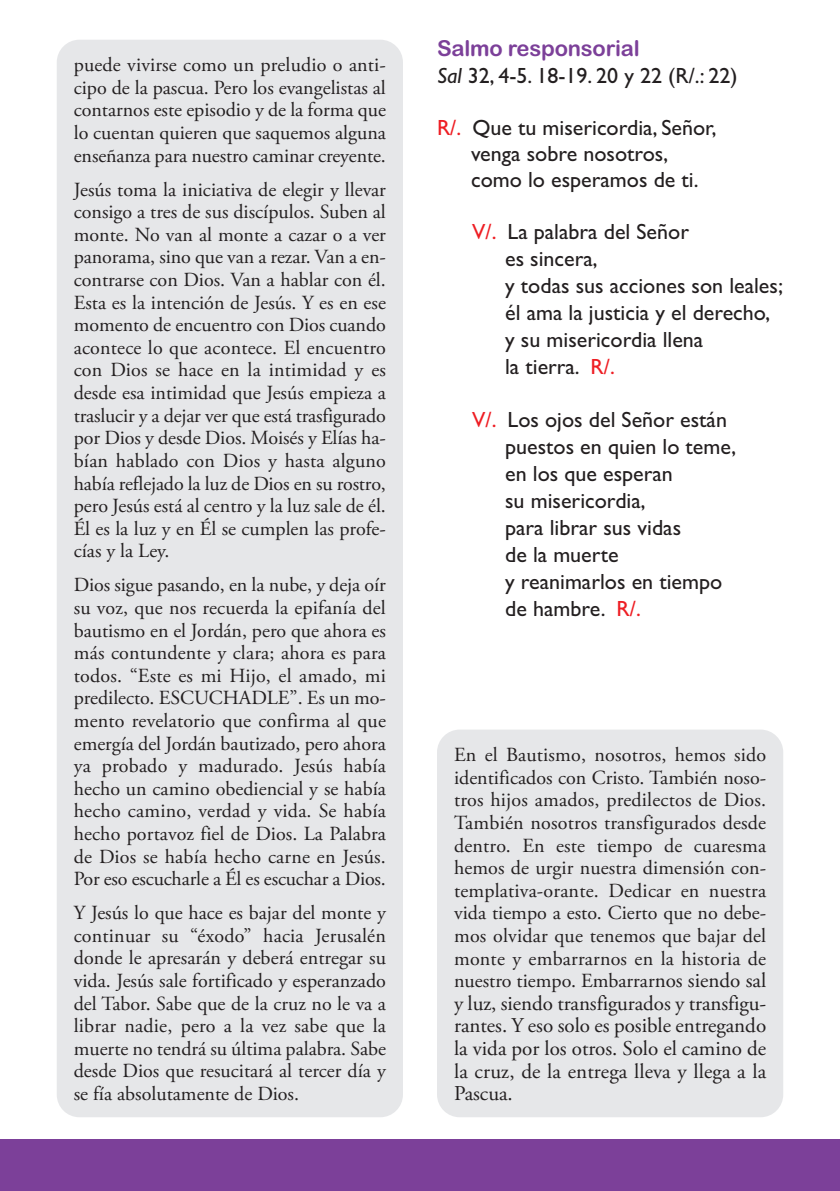
<style>
.page{position:relative;width:840px;height:1191px;background:#fff}
.page>*{position:absolute;margin:0;border:0;box-sizing:border-box;transform-origin:0 0}
.t1{font:22px/27px "Gill Sans";color:#231f20}
.t2{font:22px "Arial Rounded MT Bold";letter-spacing:-.01em;color:#7c4099}
.t3{font:21px/22.6px "Adobe Garamond Pro";color:#231f20;text-align:justify}
.t4{font:20px/22.6px "Adobe Garamond Pro";color:#231f20;text-align:justify}
.s1{font-style:italic}
.s2{color:#ee1d23}
.s3{font-size:21px}
</style>
<div class="page">
<hr style="left:839px;top:1140px;width:1px;height:51px;background:#7c4099">
<div style="left:0;top:1140px;width:839px;height:51px;background:#7c4099"></div>
<div style="left:57px;top:40px;width:346px;height:1077px;background:#e6e7e9;border-radius:23px"></div>
<div style="left:437px;top:729px;width:345px;height:388px;background:#e6e7e9;border-radius:23px"></div>
<p class="t4" style="left:74px;top:55px;width:313px">puede vivirse como un preludio o anti&shy;cipo de la pascua. Pero los evangelistas al contarnos este episodio y de la forma que lo cuentan quieren que saquemos alguna enseñanza para nuestro caminar creyente.</p>
<p class="t4" style="left:74px;top:180px;width:313px">Jesús toma la iniciativa de elegir y llevar consigo a tres de sus discípulos. Suben al monte. No van al monte a cazar o a ver panorama, sino que van a rezar. Van a en&shy;contrarse con Dios. Van a hablar con él.<br>Esta es la intención de Jesús. Y es en ese momento de encuentro con Dios cuando acontece lo que acontece. El encuentro con Dios se hace en la intimidad y es desde esa intimidad que Jesús empieza a traslucir y a dejar ver que está trasfigurado por Dios y desde Dios. Moisés y Elías ha&shy;bían hablado con Dios y hasta alguno había reflejado la luz de Dios en su rostro, pero Jesús está al centro y la luz sale de él.<br>Él es la luz y en Él se cumplen las profe&shy;cías y la Ley.</p>
<p class="t4" style="left:74px;top:575px;width:313px">Dios sigue pasando, en la nube, y deja oír su voz, que nos recuerda la epifanía del bautismo en el Jordán, pero que ahora es más contundente y clara; ahora es para todos. “Este es mi Hijo, el amado, mi predilecto. ESCUCHADLE”. Es un mo&shy;mento revelatorio que confirma al que emergía del Jordán bautizado, pero ahora ya probado y madurado. Jesús había hecho un camino obediencial y se había hecho camino, verdad y vida. Se había hecho portavoz fiel de Dios. La Palabra de Dios se había hecho carne en Jesús.<br>Por eso escucharle a Él es escuchar a Dios.</p>
<p class="t4" style="left:74px;top:903px;width:313px">Y Jesús lo que hace es bajar del monte y continuar su “éxodo” hacia Jerusalén donde le apresarán y deberá entregar su vida. Jesús sale fortificado y esperanzado del Tabor. Sabe que de la cruz no le va a librar nadie, pero a la vez sabe que la muerte no tendrá su última palabra. Sabe desde Dios que resucitará al tercer día y se fía absolutamente de Dios.</p>
<p class="t2" style="left:437px;top:40px;width:204px">Salmo responsorial</p>
<p class="t1" style="left:437px;top:64px;width:302px"><span class="s1">Sal</span> 32, 4-5. 18-19. 20 y 22 (R/.: 22)</p>
<p class="t1" style="left:471px;top:117px;width:247px;line-height:26px;text-indent:-34px"><span class="s2">R/.</span> Que tu misericordia, Señor, venga sobre nosotros, como lo esperamos de ti.</p>
<p class="t1" style="left:505px;top:220px;width:279px;text-indent:-33px"><span class="s2">V/.</span> La palabra del Señor<br>es sincera,<br>y todas sus acciones son leales; él ama la justicia y el derecho, y su misericordia llena<br>la tierra. <span class="s2">R/.</span></p>
<p class="t1" style="left:505px;top:408px;width:232px;text-indent:-33px"><span class="s2">V/.</span> Los ojos del Señor están puestos en quien lo teme, en los que esperan<br>su misericordia,<br>para librar sus vidas<br>de la muerte<br>y reanimarlos en tiempo de hambre. <span class="s2">R/.</span></p>
<p class="t4" style="left:454px;top:745px;width:313px">En el Bautismo, nosotros, hemos sido identificados con Cristo. También noso&shy;tros hijos amados, predilectos de Dios.<br>También nosotros transfigurados desde dentro. En este tiempo de cuaresma hemos de urgir nuestra dimensión con&shy;templativa-orante. Dedicar en nuestra vida tiempo a esto. Cierto que no debe&shy;mos olvidar que tenemos que bajar del monte y embarrarnos en la historia de nuestro tiempo. Embarrar<span class="s3">nos siendo sal</span></p>
<p class="t3" style="left:454px;top:993px;width:313px">y luz, siendo transfigurados y transfigu&shy;rantes. Y eso solo es posible entregando la vida por los otros. Solo el camino de la cruz, de la entrega lleva y llega a la Pascua.</p>
</div>
